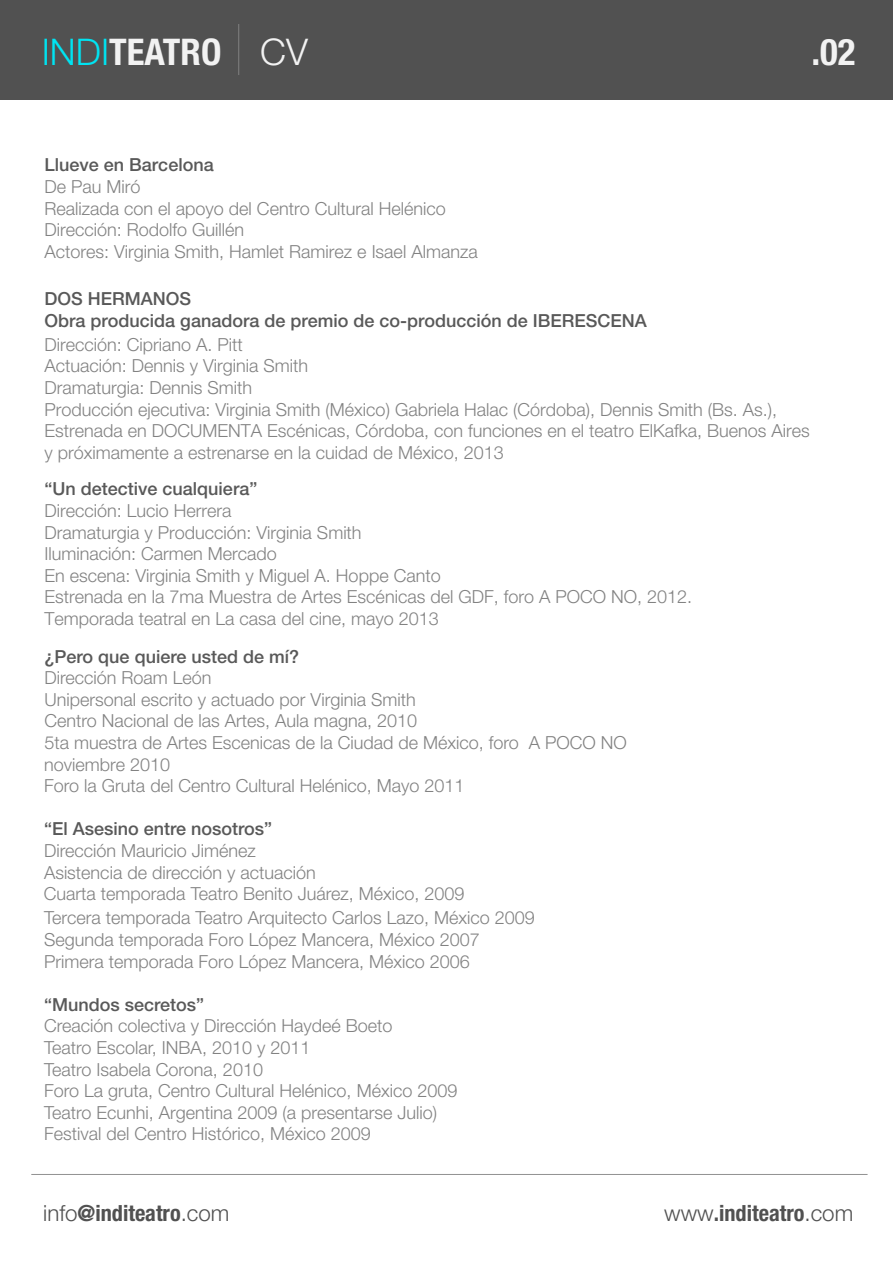
<style>
.page{position:relative;width:893px;height:1263px;background:#fff}
.page>*{position:absolute;margin:0;border:0;box-sizing:border-box;transform-origin:0 0}
.t1{font:700 condensed 36.75px "Helvetica Neue LT Std";color:#f2f2f2}
.t2{font:700 condensed 22.35px "Helvetica Neue LT Std";color:#515151}
.t3{font:300 18px/21.6px "Helvetica Neue LT Std";color:#828282}
.t4{font:500 18px/21.6px "Helvetica Neue LT Std";color:#595959}
.s1{font-weight:300;font-stretch:normal;color:#00e4f2}
.s2{font-weight:300;font-stretch:normal}
</style>
<div class="page">
<div style="left:0;top:0;width:893px;height:99px;background:#515151"></div>
<hr style="left:31px;top:1174px;width:836px;height:1px;background:#919191">
<h1 class="t1" style="left:42px;top:29px;width:268px"><span class="s1">INDI</span>TEATRO <span class="s2">CV</span></h1>
<h1 class="t1" style="left:811px;top:29px;width:46px">.02</h1>
<p class="t4" style="left:45px;top:154px;width:171px">Llueve en Barcelona</p>
<p class="t3" style="left:45px;top:175px;width:435px">De Pau Miró<br>Realizada con el apoyo del Centro Cultural Helénico Dirección: Rodolfo Guillén<br>Actores: Virginia Smith, Hamlet Ramirez e Isael Almanza</p>
<p class="t4" style="left:45px;top:288px;width:604px">DOS HERMANOS<br>Obra producida ganadora de premio de co-producción de IBERESCENA</p>
<p class="t3" style="left:45px;top:333px;width:767px">Dirección: Cipriano A. Pitt<br>Actuación: Dennis y Virginia Smith<br>Dramaturgia: Dennis Smith<br>Producción ejecutiva: Virginia Smith (México) Gabriela Halac (Córdoba), Dennis Smith (Bs. As.), Estrenada en DOCUMENTA Escénicas, Córdoba, con funciones en el teatro ElKafka, Buenos Aires y próximamente a estrenarse en la cuidad de México, 2013</p>
<p class="t4" style="left:45px;top:478px;width:214px">“Un detective cualquiera”</p>
<p class="t3" style="left:45px;top:499px;width:649px">Dirección: Lucio Herrera<br>Dramaturgia y Producción: Virginia Smith<br>Iluminación: Carmen Mercado<br>En escena: Virginia Smith y Miguel A. Hoppe Canto<br>Estrenada en la 7ma Muestra de Artes Escénicas del GDF, foro A POCO NO, 2012.<br>Temporada teatral en La casa del cine, mayo 2013</p>
<p class="t4" style="left:45px;top:645px;width:256px">¿Pero que quiere usted de mí?</p>
<p class="t3" style="left:44px;top:666px;width:584px">Dirección Roam León<br>Unipersonal escrito y actuado por Virginia Smith<br>Centro Nacional de las Artes, Aula magna, 2010<br>5ta muestra de Artes Escenicas de la Ciudad de México, foro A POCO NO noviembre 2010<br>Foro la Gruta del Centro Cultural Helénico, Mayo 2011</p>
<p class="t4" style="left:44px;top:818px;width:230px">“El Asesino entre nosotros”</p>
<p class="t3" style="left:44px;top:839px;width:422px">Dirección Mauricio Jiménez<br>Asistencia de dirección y actuación<br>Cuarta temporada Teatro Benito Juárez, México, 2009</p>
<p class="t3" style="left:44px;top:907px;width:492px">Tercera temporada Teatro Arquitecto Carlos Lazo, México 2009<br>Segunda temporada Foro López Mancera, México 2007<br>Primera temporada Foro López Mancera, México 2006</p>
<p class="t4" style="left:44px;top:993px;width:162px">“Mundos secretos”</p>
<p class="t3" style="left:44px;top:1015px;width:415px">Creación colectiva y Dirección Haydeé Boeto<br>Teatro Escolar, INBA, 2010 y 2011<br>Teatro Isabela Corona, 2010<br>Foro La gruta, Centro Cultural Helénico, México 2009<br>Teatro Ecunhi, Argentina 2009 (a presentarse Julio)<br>Festival del Centro Histórico, México 2009</p>
<p class="t4" style="left:44px;top:907px;width:256px">¿Pero que quiere usted de mí?</p>
<p class="t3" style="left:44px;top:928px;width:373px">Dirección Roam León<br>Unip sonal escrito y actuado por Virginia Smith</p>
<p class="t3" style="left:44px;top:1015px;width:422px">noviembre 2010<br>Foro la Gruta del Centro Cultural Helénico, Mayo 2011</p>
<p class="t4" style="left:44px;top:1080px;width:230px">“El Asesino entre n sotros”</p>
<p class="t3" style="left:44px;top:1101px;width:273px">Dirección Mauricio Jiménez<br>Asistencia de dirección y actuación</p>
<p class="t2" style="left:43px;top:1200px;width:188px"><span class="s2">info</span>@inditeatro<span class="s2">.com</span></p>
<p class="t2" style="left:664px;top:1200px;width:191px"><span class="s2">www</span>.inditeatro<span class="s2">.com</span></p>
</div>
